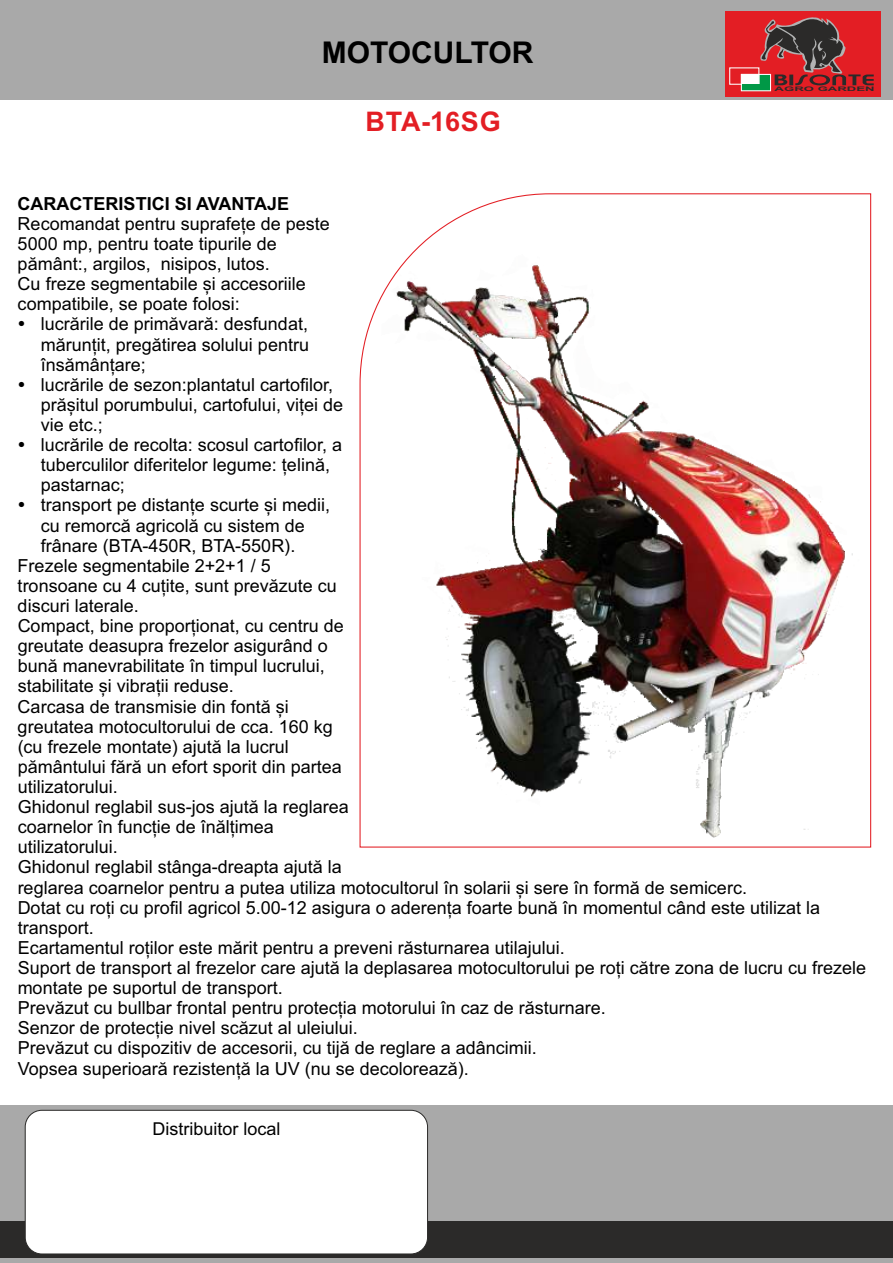
<style>
.page{position:relative;width:893px;height:1263px;background:#fff}
.page>*{position:absolute;margin:0;border:0;box-sizing:border-box;transform-origin:0 0}
.t1{font:700 30px "Arial";color:#000}
.t2{font:700 27px "Arial";letter-spacing:.02em;color:#e31e24}
.t3{font:18px/20.1px "Arial";color:#000}
.t4{font:700 18px "Arial";color:#000}
.t5{font:17.7px "Arial";color:#000}
.t6{font:700 6.15px "Arial";color:#2b2a29;scale:2.12 1}
</style>
<div class="page">
<div style="left:0;top:1105px;width:893px;height:158px;background:#a9a9a9"></div>
<div style="left:0;top:0;width:893px;height:99px;background:#a9a9a9"></div>
<div style="left:0;top:1221px;width:893px;height:36px;background:#2b2a29"></div>
<div style="left:725px;top:11px;width:155px;height:86px;background:#e31e24"></div>
<div style="left:741px;top:74px;width:29px;height:17px;background:#009846"></div>
<div style="left:741px;top:74px;width:30px;height:17px;border:1px solid #fefefe"></div>
<div style="left:729px;top:67px;width:30px;height:18px;border:1px solid #fefefe"></div>
<svg style="left:741px;top:17px;width:133px;height:68px"></svg>
<img style="left:359px;top:193px;width:513px;height:655px">
<div style="left:25px;top:1110px;width:403px;height:144px;background:#fff;border:1px solid #2b2a29;border-radius:17px"></div>
<div style="left:449px;top:1109px;width:283px;height:110px;background:#a9a9a9;border:1px solid #294c6a;border-radius:12px"></div>
<img style="left:425px;top:1120px;width:29px;height:124px">
<div style="left:47px;top:1106px;width:97px;height:98px;background:linear-gradient(to right,#fff,#fff)"></div>
<img style="left:48px;top:1108px;width:94px;height:93px">
<h1 class="t1" style="left:322px;top:41px;width:213px">MOTOCULTOR</h1>
<h2 class="t2" style="left:365px;top:111px;width:137px">BTA-16SG</h2>
<p class="t6" style="left:775px;top:87px;width:49px">AGRO GARDEN</p>
<p class="t4" style="left:18px;top:197px;width:273px">CARACTERISTICI SI AVANTAJE</p>
<p class="t3" style="left:18px;top:215px;width:314px">Recomandat pentru suprafețe de peste 5000 mp, pentru toate tipurile de pământ:, argilos, nisipos, lutos.<br>Cu freze segmentabile și accesoriile compatibile, se poate folosi:</p>
<p class="t3" style="left:41px;top:316px;width:269px">lucrările de primăvară: desfundat,</p>
<p class="t3" style="left:41px;top:336px;width:270px">mărunțit, pregătirea solului pentru</p>
<p class="t3" style="left:41px;top:356px;width:107px">însămânțare ;</p>
<p class="t3" style="left:41px;top:376px;width:294px">lucrările de sezon:plantatul cartofilor,</p>
<p class="t3" style="left:41px;top:396px;width:304px">prășitul porumbului, cartofului, viței de</p>
<p class="t3" style="left:41px;top:416px;width:64px">vie etc. ;</p>
<p class="t3" style="left:41px;top:436px;width:303px">lucrările de recolta: scosul cartofilor, a</p>
<p class="t3" style="left:41px;top:456px;width:291px">tuberculilor diferitelor legume: țelină,</p>
<p class="t3" style="left:41px;top:477px;width:86px">pastarnac;</p>
<p class="t3" style="left:41px;top:497px;width:291px">transport pe distanțe scurte și medii,</p>
<p class="t3" style="left:41px;top:517px;width:266px">cu remorcă agricolă cu sistem de</p>
<p class="t3" style="left:41px;top:537px;width:256px">frânare (BTA-450R, BTA-550R) .</p>
<p class="t3" style="left:18px;top:557px;width:255px">Frezele segmentabile 2+2+1 / 5</p>
<p class="t3" style="left:18px;top:577px;width:321px">tronsoane cu 4 cuțite, sunt prevăzute cu</p>
<p class="t3" style="left:18px;top:597px;width:123px">discuri laterale.</p>
<p class="t3" style="left:18px;top:617px;width:328px">Compact, bine proporționat, cu centru de</p>
<p class="t3" style="left:18px;top:637px;width:312px">greutate deasupra frezelor asigurând o</p>
<p class="t3" style="left:18px;top:658px;width:309px">bună manevrabilitate în timpul lucrului,</p>
<p class="t3" style="left:18px;top:678px;width:218px">stabilitate și vibrații reduse.</p>
<p class="t3" style="left:18px;top:698px;width:273px">Carcasa de transmisie din fontă și</p>
<p class="t3" style="left:18px;top:718px;width:317px">greutatea motocultorului de cca. 160 kg</p>
<p class="t3" style="left:18px;top:738px;width:273px">(cu frezele montate) ajută la lucrul</p>
<p class="t3" style="left:18px;top:758px;width:326px">pământului fără un efort sporit din partea</p>
<p class="t3" style="left:18px;top:778px;width:102px">utilizatorului.</p>
<p class="t3" style="left:18px;top:798px;width:333px">Ghidonul reglabil sus-jos ajută la reglarea</p>
<p class="t3" style="left:18px;top:818px;width:258px">coarnelor în funcție de înălțimea</p>
<p class="t3" style="left:18px;top:839px;width:102px">utilizatorului.</p>
<p class="t3" style="left:18px;top:859px;width:326px">Ghidonul reglabil stânga-dreapta ajută la</p>
<p class="t3" style="left:18px;top:879px;width:731px">reglarea coarnelor pentru a putea utiliza motocultorul în solarii și sere în formă de semicerc.</p>
<p class="t3" style="left:18px;top:899px;width:804px">Dotat cu roți cu profil agricol 5.00-12 asigura o aderența foarte bună în momentul când este utilizat la</p>
<p class="t3" style="left:18px;top:919px;width:78px">transport.</p>
<p class="t3" style="left:18px;top:939px;width:549px">Ecartamentul roților este mărit pentru a preveni răsturnarea utilajului.</p>
<p class="t3" style="left:18px;top:959px;width:850px">Suport de transport al frezelor care ajută la deplasarea motocultorului pe roți către zona de lucru cu frezele</p>
<p class="t3" style="left:18px;top:979px;width:267px">montate pe suportul de transport.</p>
<p class="t3" style="left:18px;top:999px;width:590px">Prevăzut cu bullbar frontal pentru protecția motorului în caz de răsturnare.</p>
<p class="t3" style="left:18px;top:1020px;width:342px">Senzor de protecție nivel scăzut al uleiului.</p>
<p class="t3" style="left:18px;top:1040px;width:521px">Prevăzut cu dispozitiv de accesorii, cu tijă de reglare a adâncimii.</p>
<p class="t3" style="left:18px;top:1060px;width:453px">Vopsea superioară rezistență la UV (nu se decolorează).</p>
<p class="t5" style="left:153px;top:1122px;width:130px">Distribuitor local</p>
</div>
